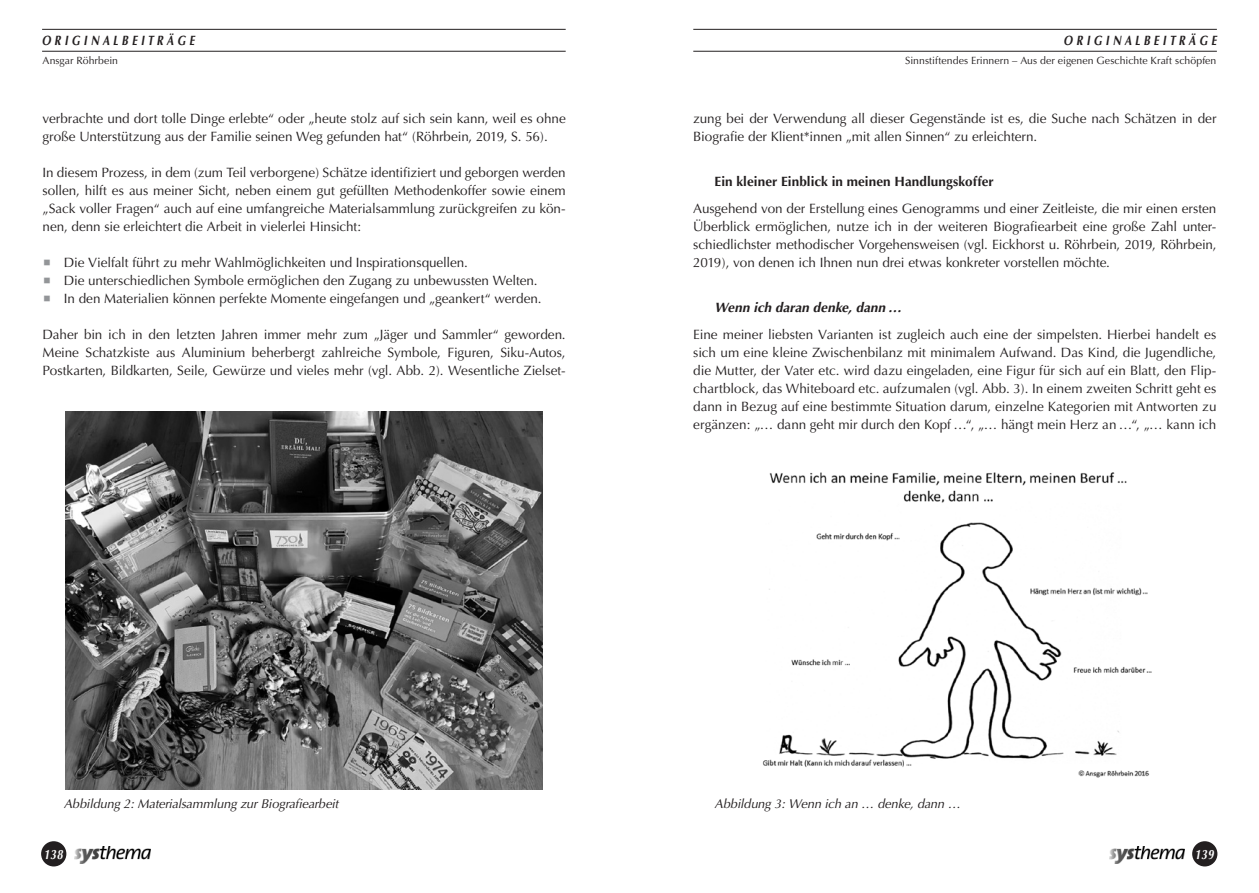
<style>
.page{position:relative;width:1259px;height:893px;background:#fff}
.page>*{position:absolute;margin:0;border:0;box-sizing:border-box;transform-origin:0 0}
.t1{font:13.5px/18px "Optima";letter-spacing:-.005em;color:#231f20;text-align:justify}
.t2{font:700 13.5px "Optima";letter-spacing:.005em;color:#231f20}
.t3{font:italic 700 13.5px "Optima";letter-spacing:.325em;color:#231f20;scale:.8 1}
.t4{font:italic 700 13.5px "Optima";letter-spacing:.005em;color:#231f20}
.t5{font:italic 700 13.5px "Optima";letter-spacing:.05em;color:#fff;scale:.8 1}
.t6{font:italic 12.75px "Optima";letter-spacing:-.01em;color:#231f20}
.t7{font:10.5px "Optima";letter-spacing:.005em;color:#231f20}
</style>
<div class="page">
<hr style="left:42px;top:29px;width:524px;height:1px;background:#231f20">
<hr style="left:42px;top:51px;width:524px;height:1px;background:#231f20">
<hr style="left:693px;top:29px;width:523px;height:1px;background:#231f20">
<hr style="left:693px;top:51px;width:523px;height:1px;background:#231f20">
<img style="left:74px;top:846px;width:76px;height:18px">
<div style="left:41px;top:841px;width:25px;height:25px;background:#231f20;border-radius:50%"></div>
<img style="left:1109px;top:846px;width:76px;height:18px">
<div style="left:1192px;top:841px;width:25px;height:25px;background:#231f20;border-radius:50%"></div>
<img style="left:65px;top:412px;width:478px;height:378px">
<img style="left:762px;top:472px;width:390px;height:306px">
<p class="t3" style="left:42px;top:33px;width:192px">ORIGINALBEITRÄGE</p>
<p class="t3" style="left:1063px;top:33px;width:192px">ORIGINALBEITRÄGE</p>
<p class="t7" style="left:43px;top:55px;width:77px">Ansgar Röhrbein</p>
<p class="t7" style="left:905px;top:55px;width:313px">Sinnstiftendes Erinnern – Aus der eigenen Geschichte Kraft schöpfen</p>
<p class="t1" style="left:43px;top:110px;width:525px">verbrachte und dort tolle Dinge erlebte“ oder „heute stolz auf sich sein kann, weil es ohne große Unterstützung aus der Familie seinen Weg gefunden hat“ (Röhrbein, 2019, S. 56).</p>
<p class="t1" style="left:43px;top:164px;width:525px">In diesem Prozess, in dem (zum Teil verborgene) Schätze identifiziert und geborgen werden sollen, hilft es aus meiner Sicht, neben einem gut gefüllten Methodenkoffer sowie einem „Sack voller Fragen“ auch auf eine umfangreiche Materialsammlung zurückgreifen zu kön&shy;nen, denn sie erleichtert die Arbeit in vielerlei Hinsicht:</p>
<p class="t1" style="left:64px;top:254px;width:479px;text-align:left">Die Vielfalt führt zu mehr Wahlmöglichkeiten und Inspirationsquellen.<br>Die unterschiedlichen Symbole ermöglichen den Zugang zu unbewussten Welten.<br>In den Materialien können perfekte Momente eingefangen und „geankert“ werden.</p>
<p class="t1" style="left:43px;top:326px;width:525px">Daher bin ich in den letzten Jahren immer mehr zum „Jäger und Sammler“ geworden.<br>Meine Schatzkiste aus Aluminium beherbergt zahlreiche Symbole, Figuren, Siku-Autos, Postkarten, Bildkarten, Seile, Gewürze und vieles mehr (vgl. Abb. 2). Wesentliche Zielset-</p>
<p class="t1" style="left:693px;top:110px;width:525px">zung bei der Verwendung all dieser Gegenstände ist es, die Suche nach Schätzen in der<br>Biografie der Klient*innen „mit allen Sinnen“ zu erleichtern.</p>
<p class="t2" style="left:714px;top:174px;width:281px">Ein kleiner Einblick in meinen Handlungskoffer</p>
<p class="t1" style="left:693px;top:200px;width:525px">Ausgehend von der Erstellung eines Genogramms und einer Zeitleiste, die mir einen ersten Überblick ermöglichen, nutze ich in der weiteren Biografiearbeit eine große Zahl unter&shy;schiedlichster methodischer Vorgehensweisen (vgl. Eickhorst u. Röhrbein, 2019, Röhrbein, 2019), von denen ich Ihnen nun drei etwas konkreter vorstellen möchte.</p>
<p class="t4" style="left:714px;top:300px;width:189px">Wenn ich daran denke, dann …</p>
<p class="t1" style="left:693px;top:326px;width:525px">Eine meiner liebsten Varianten ist zugleich auch eine der simpelsten. Hierbei handelt es sich um eine kleine Zwischenbilanz mit minimalem Aufwand. Das Kind, die Jugendliche, die Mutter, der Vater etc. wird dazu eingeladen, eine Figur für sich auf ein Blatt, den Flip&shy;chartblock, das Whiteboard etc. aufzumalen (vgl. Abb. 3). In einem zweiten Schritt geht es dann in Bezug auf eine bestimmte Situation darum, einzelne Kategorien mit Antworten zu ergänzen: „… dann geht mir durch den Kopf …“, „… hängt mein Herz an …“, „… kann ich</p>
<p class="t6" style="left:64px;top:796px;width:276px">Abbildung 2: Materialsammlung zur Biografiearbeit</p>
<p class="t6" style="left:714px;top:796px;width:247px">Abbildung 3: Wenn ich an … denke, dann …</p>
<p class="t5" style="left:44px;top:846px;width:25px">138</p>
<p class="t5" style="left:1194px;top:846px;width:25px">139</p>
</div>
